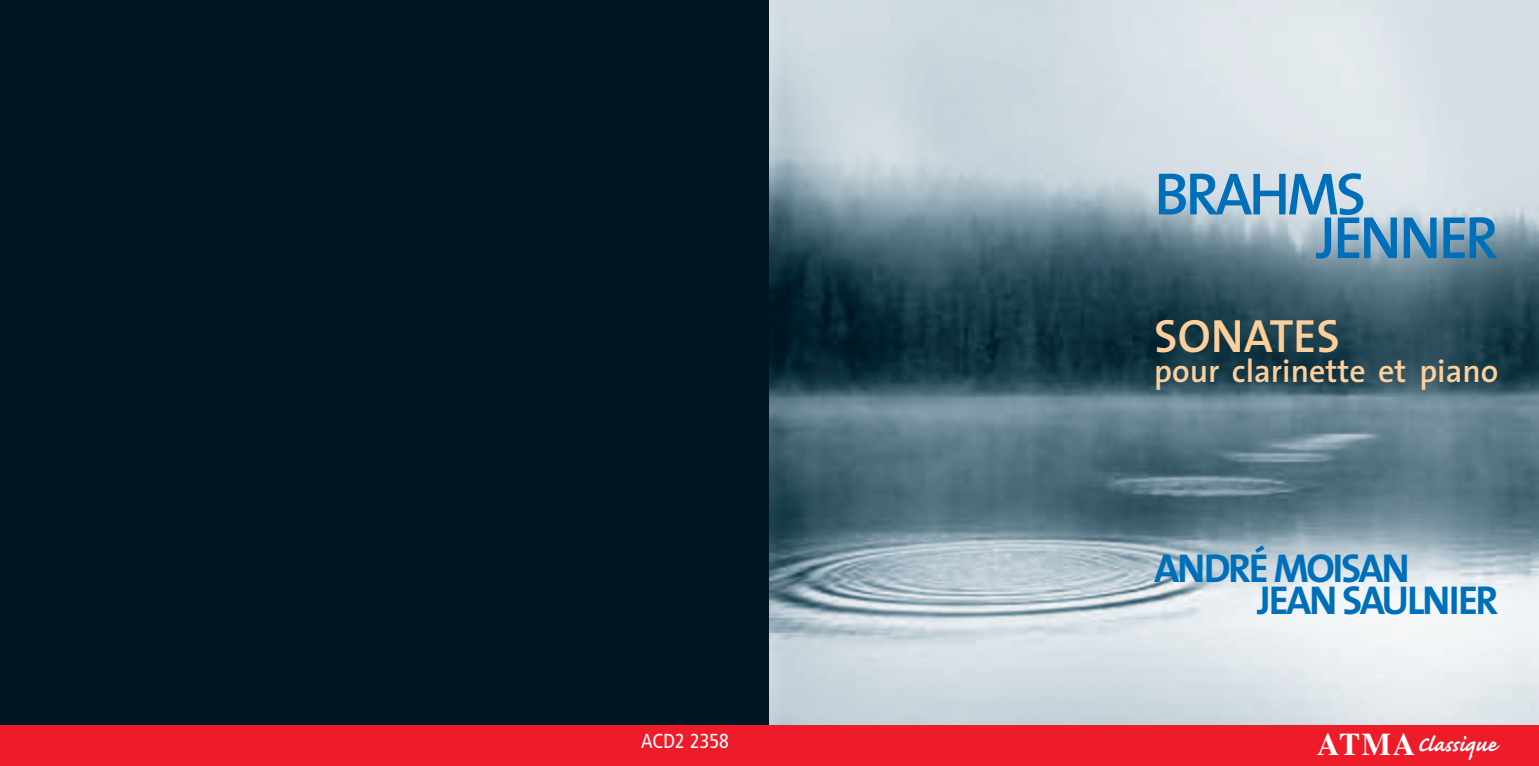
<style>
.page{position:relative;width:1539px;height:766px;background:#fff}
.page>*{position:absolute;margin:0;border:0;box-sizing:border-box;transform-origin:0 0}
.t1{font:600 60.07px/43.6px "The Sans";letter-spacing:-.06em;color:#006fba}
.t2{font:600 46.8px "The Sans";color:#fdcf9a}
.t3{font:700 40.5px/31.5px "The Sans";letter-spacing:-.06em;color:#006fba}
.t4{font:600 32.18px "The Sans";color:#fdcf9a}
.t5{font:700 27px "Caflisch Script";letter-spacing:-.005em;color:#fff}
.t6{font:condensed 20.25px "Frutiger";color:#fff}
.s1{font-family:"Times";font-size:31.5px}
</style>
<div class="page">
<div style="left:0;top:0;width:770px;height:725px;background:#001522"></div>
<img style="left:770px;top:0;width:769px;height:725px">
<div style="left:0;top:725px;width:1539px;height:40px;background:#ee1b29"></div>
<p class="t6" style="left:641px;top:732px;width:89px">ACD2 2358</p>
<h1 class="t1" style="left:1316px;top:178px;width:184px;text-indent:-162px">BRAHMS<br>JENNER</h1>
<p class="t2" style="left:1154px;top:318px;width:187px">SONATES</p>
<p class="t4" style="left:1154px;top:358px;width:346px">pour clarinette et piano</p>
<p class="t3" style="left:1257px;top:556px;width:243px;text-indent:-103px">ANDRÉ MOISAN<br>JEAN SAULNIER</p>
<p class="t5" style="left:1317px;top:725px;width:181px"><span class="s1">ATMA</span>Classique</p>
</div>
